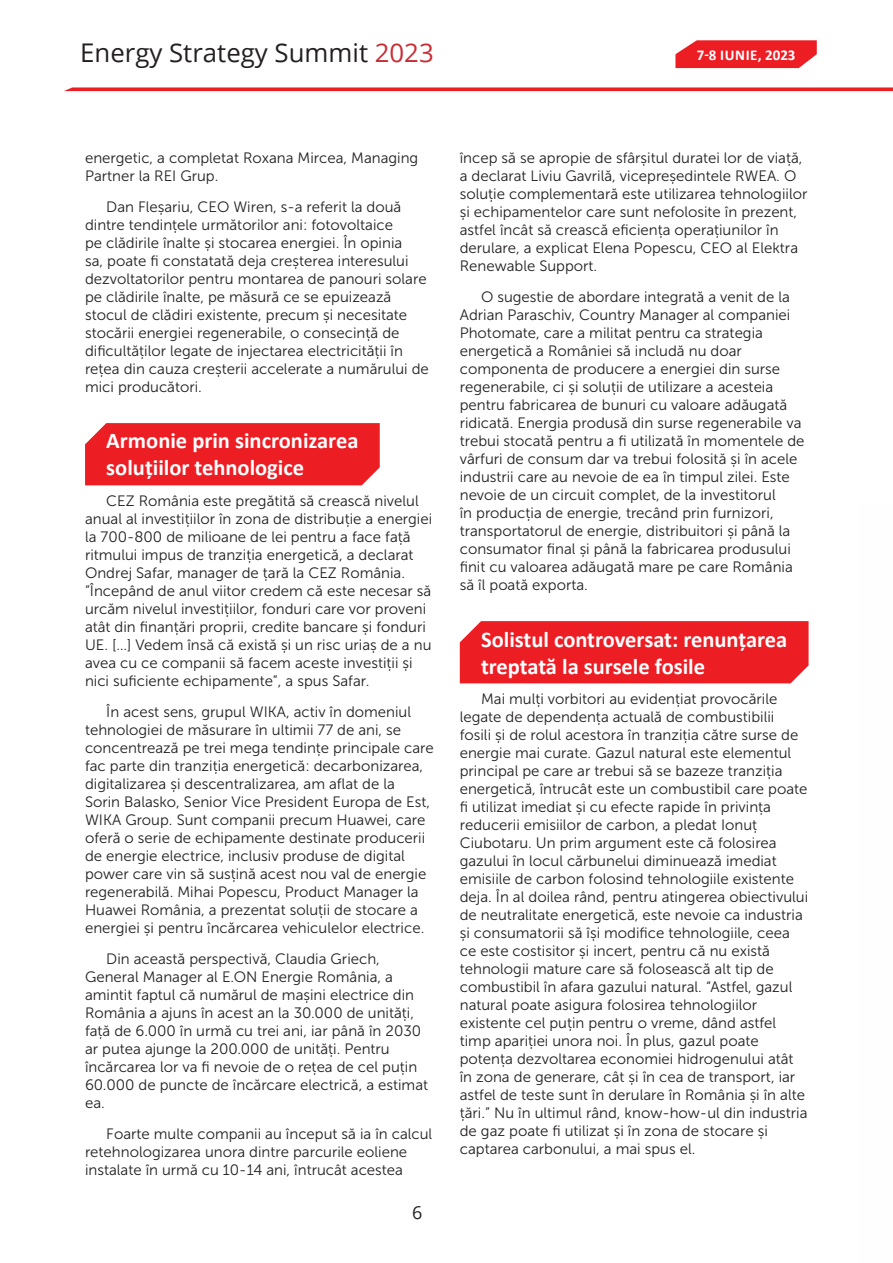
<style>
.page{position:relative;width:893px;height:1263px;background:#fff}
.page>*{position:absolute;margin:0;border:0;box-sizing:border-box;transform-origin:0 0}
.t1{font:25.8px "Open Sans";color:#231f20}
.t2{font:700 22.5px/27px "Calibri";color:#fff}
.t3{font:18px "Open Sans";color:#231f20}
.t4{font:15px/18px "Museo Sans 300";color:#231f20}
.t5{font:700 15px "Calibri";letter-spacing:.04em;color:#fff}
.s1{color:#c82d36}
</style>
<div class="page">
<svg style="left:675px;top:40px;width:142px;height:28px;background:#ee2f36"></svg>
<svg style="left:64px;top:87px;width:829px;height:4px;background:#ef393e"></svg>
<div style="left:85px;top:423px;width:295px;height:62px;background:#ed1d24"></div>
<div style="left:460px;top:621px;width:348px;height:62px;background:#ed1d24"></div>
<h1 class="t1" style="left:80px;top:35px;width:355px">Energy Strategy Summit <span class="s1">2023</span></h1>
<p class="t5" style="left:697px;top:44px;width:100px">7-8 IUNIE, 2023</p>
<p class="t4" style="left:85px;top:149px;width:335px">energetic, a completat Roxana Mircea, Managing<br>Partner la REI Grup.</p>
<p class="t4" style="left:85px;top:198px;width:345px;text-indent:21px">Dan Fleșariu, CEO Wiren, s-a referit la două dintre tendințele următorilor ani: fotovoltaice<br>pe clădirile înalte și stocarea energiei. În opinia<br>sa, poate fi constatată deja creșterea interesului dezvoltatorilor pentru montarea de panouri solare pe clădirile înalte, pe măsură ce se epuizează stocul de clădiri existente, precum și necesitate stocării energiei regenerabile, o consecință de dificultăților legate de injectarea electricității în rețea din cauza creșterii accelerate a numărului de mici producători.</p>
<h2 class="t2" style="left:106px;top:427px;width:254px">Armonie prin sincronizarea soluțiilor tehnologice</h2>
<p class="t4" style="left:85px;top:492px;width:349px;text-indent:21px">CEZ România este pregătită să crească nivelul anual al investițiilor în zona de distribuție a energiei la 700-800 de milioane de lei pentru a face față ritmului impus de tranziția energetică, a declarat Ondrej Safar, manager de țară la CEZ România. ”Începând de anul viitor credem că este necesar să urcăm nivelul investițiilor, fonduri care vor proveni atât din finanțări proprii, credite bancare și fonduri UE. […] Vedem însă că există și un risc uriaș de a nu avea cu ce companii să facem aceste investiții și nici suficiente echipamente”, a spus Safar.</p>
<p class="t4" style="left:85px;top:703px;width:350px;text-indent:21px">În acest sens, grupul WIKA, activ în domeniul tehnologiei de măsurare în ultimii 77 de ani, se concentrează pe trei mega tendințe principale care fac parte din tranziția energetică: decarbonizarea, digitalizarea și descentralizarea, am aflat de la Sorin Balasko, Senior Vice President Europa de Est, WIKA Group. Sunt companii precum Huawei, care oferă o serie de echipamente destinate producerii de energie electrice, inclusiv produse de digital power care vin să susțină acest nou val de energie regenerabilă. Mihai Popescu, Product Manager la Huawei România, a prezentat soluții de stocare a energiei și pentru încărcarea vehiculelor electrice.</p>
<p class="t4" style="left:85px;top:950px;width:345px;text-indent:21px">Din această perspectivă, Claudia Griech, General Manager al E.ON Energie România, a amintit faptul că numărul de mașini electrice din România a ajuns în acest an la 30.000 de unități, față de 6.000 în urmă cu trei ani, iar până în 2030 ar putea ajunge la 200.000 de unități. Pentru încărcarea lor va fi nevoie de o rețea de cel puțin 60.000 de puncte de încărcare electrică, a estimat ea.</p>
<p class="t4" style="left:85px;top:1124px;width:349px;text-indent:21px">Foarte multe companii au început să ia în calcul retehnologizarea unora dintre parcurile eoliene instalate în urmă cu 10-14 ani, întrucât acestea</p>
<p class="t3" style="left:412px;top:1200px;width:12px">6</p>
<p class="t4" style="left:460px;top:149px;width:349px">încep să se apropie de sfârșitul duratei lor de viață, a declarat Liviu Gavrilă, vicepreședintele RWEA. O soluție complementară este utilizarea tehnologiilor și echipamentelor care sunt nefolosite în prezent, astfel încât să crească eficiența operațiunilor în derulare, a explicat Elena Popescu, CEO al Elektra Renewable Support.</p>
<p class="t4" style="left:460px;top:288px;width:346px;text-indent:21px">O sugestie de abordare integrată a venit de la Adrian Paraschiv, Country Manager al companiei Photomate, care a militat pentru ca strategia energetică a României să includă nu doar componenta de producere a energiei din surse regenerabile, ci și soluții de utilizare a acesteia pentru fabricarea de bunuri cu valoare adăugată ridicată. Energia produsă din surse regenerabile va trebui stocată pentru a fi utilizată în momentele de vârfuri de consum dar va trebui folosită și în acele industrii care au nevoie de ea în timpul zilei. Este nevoie de un circuit complet, de la investitorul<br>în producția de energie, trecând prin furnizori, transportatorul de energie, distribuitori și până la consumator final și până la fabricarea produsului finit cu valoarea adăugată mare pe care România să îl poată exporta.</p>
<h2 class="t2" style="left:481px;top:625px;width:308px">Solistul controversat: renunțarea treptată la sursele fosile</h2>
<p class="t4" style="left:460px;top:690px;width:350px;text-indent:21px">Mai mulți vorbitori au evidențiat provocările legate de dependența actuală de combustibilii fosili și de rolul acestora în tranziția către surse de energie mai curate. Gazul natural este elementul principal pe care ar trebui să se bazeze tranziția energetică, întrucât este un combustibil care poate fi utilizat imediat și cu efecte rapide în privința reducerii emisiilor de carbon, a pledat Ionuț Ciubotaru. Un prim argument este că folosirea gazului în locul cărbunelui diminuează imediat emisiile de carbon folosind tehnologiile existente deja. În al doilea rând, pentru atingerea obiectivului de neutralitate energetică, este nevoie ca industria și consumatorii să își modifice tehnologiile, ceea ce este costisitor și incert, pentru că nu există tehnologii mature care să folosească alt tip de combustibil în afara gazului natural. “Astfel, gazul natural poate asigura folosirea tehnologiilor existente cel puțin pentru o vreme, dând astfel timp apariției unora noi. În plus, gazul poate potența dezvoltarea economiei hidrogenului atât în zona de generare, cât și în cea de transport, iar astfel de teste sunt în derulare în România și în alte țări.” Nu în ultimul rând, know-how-ul din industria de gaz poate fi utilizat și în zona de stocare și captarea carbonului, a mai spus el.</p>
</div>
